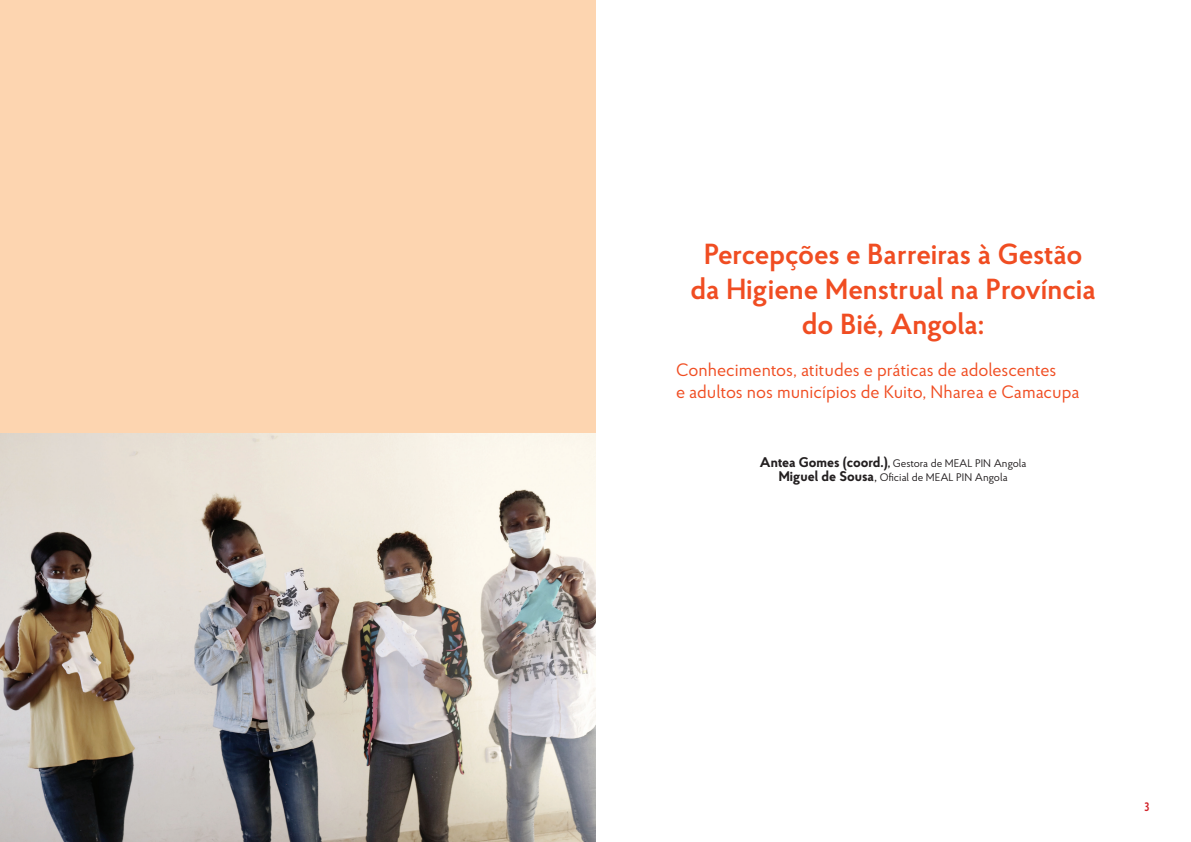
<style>
.page{position:relative;width:1191px;height:842px;background:#fff}
.page>*{position:absolute;margin:0;border:0;box-sizing:border-box;transform-origin:0 0}
.t1{font:600 29px/34.8px "Proba Pro";color:#f04d22;text-align:center}
.t2{font:18px/21.6px "Proba Pro";color:#f04d22}
.t3{font:700 11.3px "Koz Go Pro";color:#d1232a;scale:.79 1}
.t4{font:11px/14px "Proba Pro";color:#231f20;text-align:center}
.s1{font-weight:700;font-size:14px}
.s2{font-weight:700}
.s3{font-size:14px}
</style>
<div class="page">
<div style="left:0;top:0;width:596px;height:842px;background:#fdd5b0"></div>
<img style="left:0;top:433px;width:596px;height:409px">
<h1 class="t1" style="left:690px;top:236px;width:407px">Percepções e Barreiras à Gestão da Higiene Menstrual na Província do Bié, Angola:</h1>
<p class="t2" style="left:676px;top:359px;width:405px">Conhecimentos, atitudes e práticas de adolescentes<br>e adultos nos municípios de Kuito, Nharea e Camacupa</p>
<p class="t4" style="left:760px;top:456px;width:268px"><span class="s1">Antea Gomes (coord.)</span><span class="s2">,</span> Gestora de MEAL PIN Angola<br><span class="s1">Miguel de Sousa</span><span class="s3">,</span> Oficial de MEAL PIN Angola</p>
<p class="t3" style="left:1144px;top:800px;width:8px">3</p>
</div>
